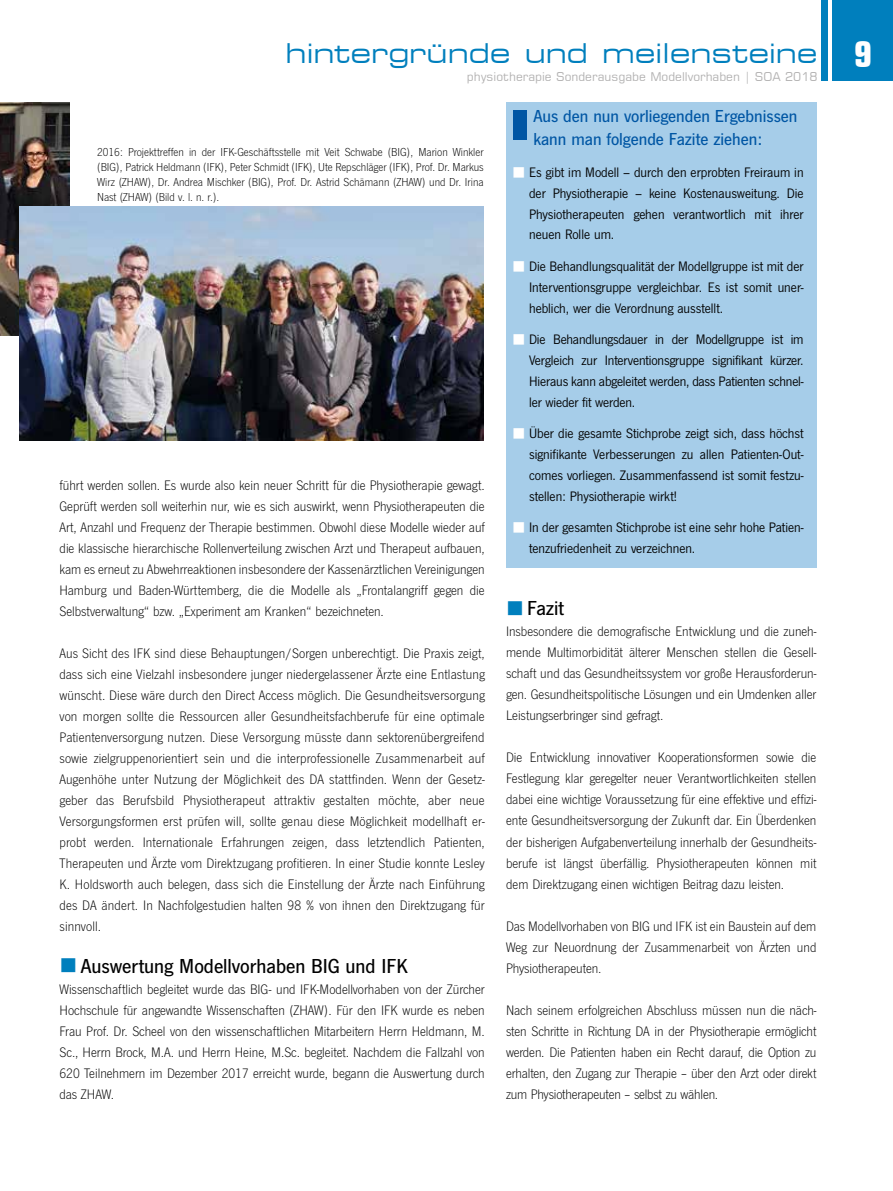
<style>
.page{position:relative;width:893px;height:1191px;background:#fff}
.page>*{position:absolute;margin:0;border:0;box-sizing:border-box;transform-origin:0 0}
.t1{font:700 condensed 36px "Square 721 BT";color:#fff}
.t2{font:expanded 27px "Square 721 BT";color:#007fbd}
.t3{font:500 21px "News Got";color:#000}
.t4{font:500 18px/23.7px "News Got";color:#0056a4}
.t5{font:300 14.25px/21px "News Got";color:#000;text-align:justify}
.t6{font:14.25px/20.7px "News Got";color:#000;text-align:justify}
.t7{font:300 12px/15px "News Got";color:#000;text-align:justify}
.t8{font:12px "Square 721 BT";color:#b3b2b2}
.s1{color:#007fbd}
.s2{color:#fff}
</style>
<div class="page">
<img style="left:0;top:102px;width:70px;height:234px">
<img style="left:20px;top:206px;width:463px;height:235px">
<div style="left:506px;top:102px;width:310px;height:466px;background:#a6cde9"></div>
<div style="left:833px;top:0;width:60px;height:81px;background:#007fbd"></div>
<div style="left:821px;top:0;width:7px;height:81px;background:#007fbd"></div>
<div style="left:513px;top:110px;width:13px;height:30px;background:#0056a4"></div>
<h2 class="t2" style="left:286px;top:37px;width:533px">hintergründe und meilensteine</h2>
<p class="t8" style="left:467px;top:69px;width:352px">physiotherapie Sonderausgabe Modellvorhaben | SOA 2018</p>
<p class="t7" style="left:97px;top:145px;width:388px">2016: Projekttreffen in der IFK-Geschäftsstelle mit Veit Schwabe (BIG), Marion Winkler (BIG), Patrick Heldmann (IFK), Peter Schmidt (IFK), Ute Repschläger (IFK), Prof. Dr. Markus Wirz (ZHAW), Dr. Andrea Mischker (BIG), Prof. Dr. Astrid Schämann (ZHAW) und Dr. Irina Nast (ZHAW) (Bild v. l. n. r.).</p>
<p class="t5" style="left:60px;top:475px;width:427px">führt werden sollen. Es wurde also kein neuer Schritt für die Physiotherapie gewagt.<br>Geprüft werden soll weiterhin nur, wie es sich auswirkt, wenn Physiotherapeuten die Art, Anzahl und Frequenz der Therapie bestimmen. Obwohl diese Modelle wieder auf die klassische hierarchische Rollenverteilung zwischen Arzt und Therapeut aufbauen, kam es erneut zu Abwehrreaktionen insbesondere der Kassenärztlichen Vereinigungen Hamburg und Baden-Württemberg, die die Modelle als „Frontalangriff gegen die Selbstverwaltung“ bzw. „Experiment am Kranken“ bezeichneten.</p>
<p class="t5" style="left:60px;top:643px;width:427px">Aus Sicht des IFK sind diese Behauptungen/Sorgen unberechtigt. Die Praxis zeigt, dass sich eine Vielzahl insbesondere junger niedergelassener Ärzte eine Entlastung wünscht. Diese wäre durch den Direct Access möglich. Die Gesundheitsversorgung von morgen sollte die Ressourcen aller Gesundheitsfachberufe für eine optimale Patientenversorgung nutzen. Diese Versorgung müsste dann sektorenübergreifend sowie zielgruppenorientiert sein und die interprofessionelle Zusammenarbeit auf Augenhöhe unter Nutzung der Möglichkeit des DA stattfinden. Wenn der Gesetz&shy;geber das Berufsbild Physiotherapeut attraktiv gestalten möchte, aber neue Versorgungsformen erst prüfen will, sollte genau diese Möglichkeit modellhaft er&shy;probt werden. Internationale Erfahrungen zeigen, dass letztendlich Patienten, Therapeuten und Ärzte vom Direktzugang profitieren. In einer Studie konnte Lesley K. Holdsworth auch belegen, dass sich die Einstellung der Ärzte nach Einführung des DA ändert. In Nachfolgestudien halten 98 % von ihnen den Direktzugang für sinnvoll.</p>
<h3 class="t3" style="left:60px;top:954px;width:350px"><span class="s1">■</span> Auswertung Modellvorhaben BIG und IFK</h3>
<p class="t5" style="left:60px;top:979px;width:427px">Wissenschaftlich begleitet wurde das BIG- und IFK-Modellvorhaben von der Zürcher Hochschule für angewandte Wissenschaften (ZHAW). Für den IFK wurde es neben Frau Prof. Dr. Scheel von den wissenschaftlichen Mitarbeitern Herrn Heldmann, M.<br>Sc., Herrn Brock, M.A. und Herrn Heine, M.Sc. begleitet. Nachdem die Fallzahl von 620 Teilnehmern im Dezember 2017 erreicht wurde, begann die Auswertung durch das ZHAW.</p>
<p class="t4" style="left:533px;top:104px;width:266px">Aus den nun vorliegenden Ergebnissen kann man folgende Fazite ziehen:</p>
<p class="t6" style="left:529px;top:162px;width:276px;text-indent:-17px"><span class="s2">■</span> Es gibt im Modell – durch den erprobten Freiraum in der Physiotherapie – keine Kostenausweitung. Die Physiotherapeuten gehen verantwortlich mit ihrer neuen Rolle um.</p>
<p class="t6" style="left:529px;top:256px;width:276px;text-indent:-17px"><span class="s2">■</span> Die Behandlungsqualität der Modellgruppe ist mit der Interventionsgruppe vergleichbar. Es ist somit uner&shy;heblich, wer die Verordnung ausstellt.</p>
<p class="t6" style="left:529px;top:329px;width:276px;text-indent:-17px"><span class="s2">■</span> Die Behandlungsdauer in der Modellgruppe ist im Vergleich zur Interventionsgruppe signifikant kürzer.<br>Hieraus kann abgeleitet werden, dass Patienten schnel&shy;ler wieder fit werden.</p>
<p class="t6" style="left:529px;top:423px;width:276px;text-indent:-17px"><span class="s2">■</span> Über die gesamte Stichprobe zeigt sich, dass höchst signifikante Verbesserungen zu allen Patienten-Out&shy;comes vorliegen. Zusammenfassend ist somit festzu&shy;stellen: Physiotherapie wirkt!</p>
<p class="t6" style="left:529px;top:517px;width:276px;text-indent:-17px"><span class="s2">■</span> In der gesamten Stichprobe ist eine sehr hohe Patien&shy;tenzufriedenheit zu verzeichnen.</p>
<h3 class="t3" style="left:506px;top:597px;width:60px"><span class="s1">■</span> Fazit</h3>
<p class="t5" style="left:506px;top:621px;width:312px">Insbesondere die demografische Entwicklung und die zuneh&shy;mende Multimorbidität älterer Menschen stellen die Gesell&shy;schaft und das Gesundheitssystem vor große Herausforderun&shy;gen. Gesundheitspolitische Lösungen und ein Umdenken aller Leistungserbringer sind gefragt.</p>
<p class="t5" style="left:506px;top:747px;width:312px">Die Entwicklung innovativer Kooperationsformen sowie die Festlegung klar geregelter neuer Verantwortlichkeiten stellen dabei eine wichtige Voraussetzung für eine effektive und effizi&shy;ente Gesundheitsversorgung der Zukunft dar. Ein Überdenken der bisherigen Aufgabenverteilung innerhalb der Gesundheits&shy;berufe ist längst überfällig. Physiotherapeuten können mit dem Direktzugang einen wichtigen Beitrag dazu leisten.</p>
<p class="t5" style="left:506px;top:915px;width:312px">Das Modellvorhaben von BIG und IFK ist ein Baustein auf dem Weg zur Neuordnung der Zusammenarbeit von Ärzten und Physiotherapeuten.</p>
<p class="t5" style="left:506px;top:999px;width:312px">Nach seinem erfolgreichen Abschluss müssen nun die näch&shy;sten Schritte in Richtung DA in der Physiotherapie ermöglicht werden. Die Patienten haben ein Recht darauf, die Option zu erhalten, den Zugang zur Therapie – über den Arzt oder direkt zum Physiotherapeuten – selbst zu wählen.</p>
<h1 class="t1" style="left:854px;top:32px;width:19px">9</h1>
</div>
